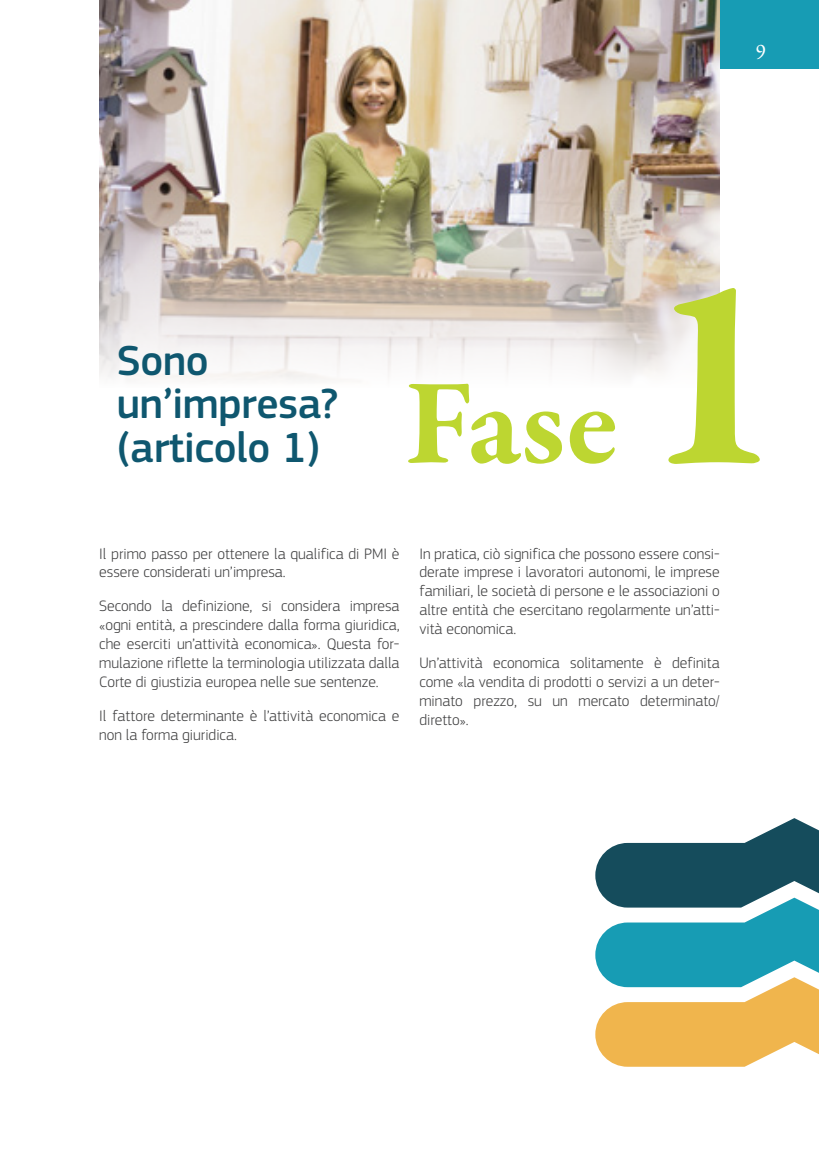
<style>
.page{position:relative;width:819px;height:1166px;background:#fff}
.page>*{position:absolute;margin:0;border:0;box-sizing:border-box;transform-origin:0 0}
.step_header{font:700 280px "Garamond Premr Pro";color:#bdd631}
.step_header-2{font:700 123.9px "Garamond Premr Pro";color:#bdd631}
.title_1_step{font:500 43.75px/43.8px "EC Square Sans Pro";letter-spacing:-.01em;color:#0f576f}
.t1{font:21px "Garamond Premr Pro";color:#fff}
.body{font:300 15.75px/18.9px "EC Square Sans Pro";color:#3e3e3f;text-align:justify}
</style>
<div class="page">
<div style="left:719px;top:0;width:100px;height:68px;background:#179cb4"></div>
<svg style="left:595px;top:818px;width:224px;height:249px"></svg>
<img style="left:99px;top:0;width:620px;height:380px">
<h3 class="t1" style="left:755px;top:39px;width:12px">9</h3>
<p class="title_1_step" style="left:117px;top:339px;width:223px">Sono un’impresa? (articolo 1)</p>
<p class="step_header-2" style="left:404px;top:347px;width:216px">Fase</p>
<p class="step_header" style="left:642px;top:202px;width:142px">1</p>
<p class="body" style="left:99px;top:544px;width:302px">Il primo passo per ottenere la qualifica di PMI è essere considerati un’impresa.</p>
<p class="body" style="left:99px;top:596px;width:302px">Secondo la definizione, si considera impresa «ogni entità, a prescindere dalla forma giuridica, che eserciti un’attività economica». Questa for&shy;mulazione riflette la terminologia utilizzata dalla Corte di giustizia europea nelle sue sentenze.</p>
<p class="body" style="left:99px;top:706px;width:302px">Il fattore determinante è l’attività economica e non la forma giuridica.</p>
<p class="body" style="left:419px;top:544px;width:302px">In pratica, ciò significa che possono essere consi&shy;derate imprese i lavoratori autonomi, le imprese familiari, le società di persone e le associazioni o altre entità che esercitano regolarmente un’atti&shy;vità economica.</p>
<p class="body" style="left:419px;top:653px;width:302px">Un’attività economica solitamente è definita come «la vendita di prodotti o servizi a un deter&shy;minato prezzo, su un mercato determinato/ diretto».</p>
</div>
